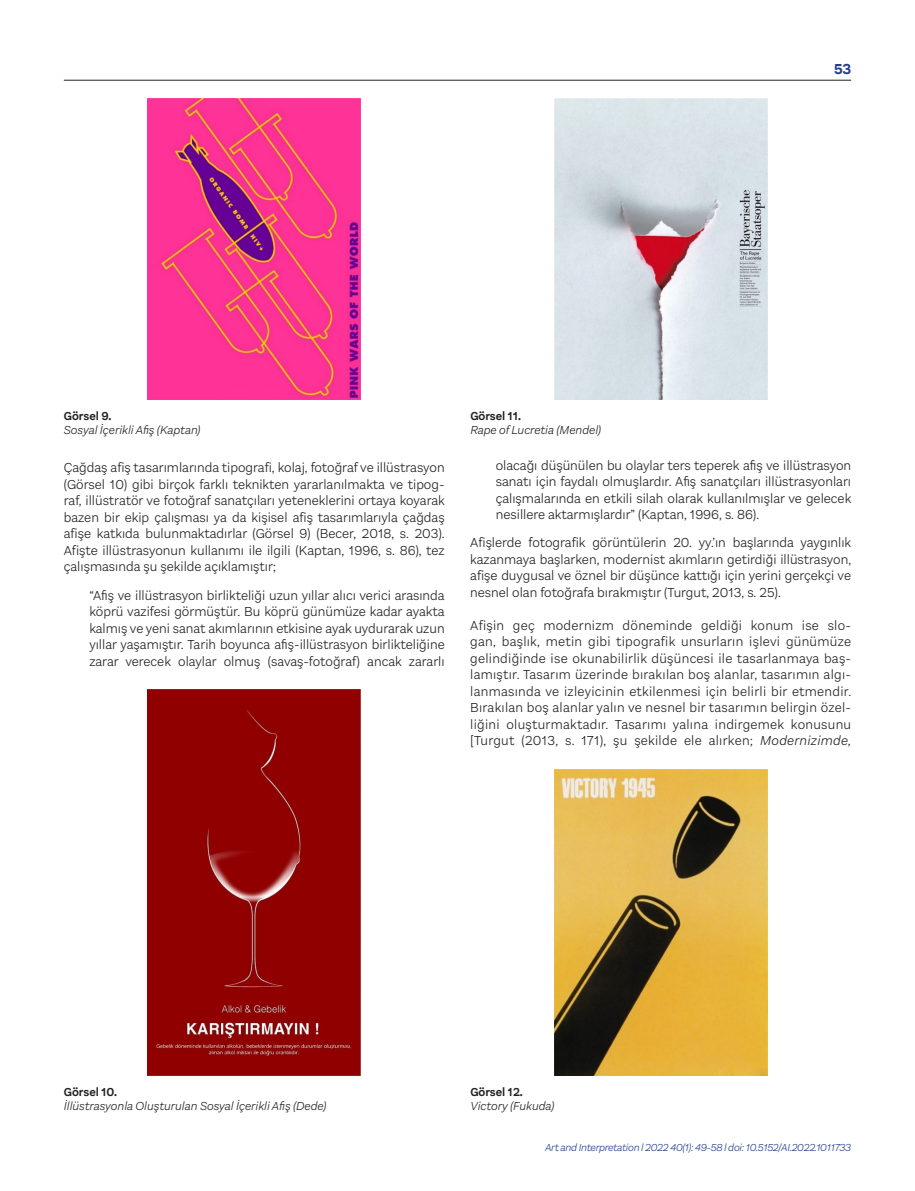
<style>
.page{position:relative;width:915px;height:1191px;background:#fff}
.page>*{position:absolute;margin:0;border:0;box-sizing:border-box;transform-origin:0 0}
.t1{font:700 15px "Aestetico";color:#253f8e}
.t2{font:300 13.5px/16.5px "Aestetico";color:#231f20;text-align:justify}
.t3{font:italic 300 12px "Aestetico";color:#231f20}
.t4{font:600 12px "Aestetico";color:#231f20}
.t5{font:italic 300 10.5px "Aestetico";letter-spacing:-.025em;color:#253f8e}
.s1{font-style:italic}
</style>
<div class="page">
<hr style="left:64px;top:80px;width:786px;height:1px;background:#231f20">
<img style="left:148px;top:99px;width:212px;height:300px">
<img style="left:554px;top:99px;width:212px;height:300px">
<img style="left:148px;top:689px;width:212px;height:386px">
<img style="left:554px;top:770px;width:212px;height:305px">
<p class="t1" style="left:833px;top:60px;width:19px">53</p>
<p class="t4" style="left:64px;top:409px;width:49px">Görsel 9.</p>
<p class="t3" style="left:64px;top:423px;width:138px">Sosyal İçerikli Afiş (Kaptan)</p>
<p class="t2" style="left:64px;top:459px;width:382px">Çağdaş afiş tasarımlarında tipografi, kolaj, fotoğraf ve illüstrasyon (Görsel 10) gibi birçok farklı teknikten yararlanılmakta ve tipog&shy;raf, illüstratör ve fotoğraf sanatçıları yeteneklerini ortaya koyarak bazen bir ekip çalışması ya da kişisel afiş tasarımlarıyla çağdaş afişe katkıda bulunmaktadırlar (Görsel 9) (Becer, 2018, s. 203).<br>Afişte illüstrasyonun kullanımı ile ilgili (Kaptan, 1996, s. 86), tez çalışmasında şu şekilde açıklamıştır;</p>
<p class="t2" style="left:89px;top:587px;width:357px">“Afiş ve illüstrasyon birlikteliği uzun yıllar alıcı verici arasında köprü vazifesi görmüştür. Bu köprü günümüze kadar ayakta kalmış ve yeni sanat akımlarının etkisine ayak uydurarak uzun yıllar yaşamıştır. Tarih boyunca afiş-illüstrasyon birlikteliğine zarar verecek olaylar olmuş (savaş-fotoğraf) ancak zararlı</p>
<p class="t4" style="left:470px;top:409px;width:52px">Görsel 11.</p>
<p class="t3" style="left:470px;top:423px;width:132px">Rape of Lucretia (Mendel)</p>
<p class="t2" style="left:495px;top:457px;width:357px">olacağı düşünülen bu olaylar ters teperek afiş ve illüstrasyon sanatı için faydalı olmuşlardır. Afiş sanatçıları illüstrasyonları çalışmalarında en etkili silah olarak kullanılmışlar ve gelecek nesillere aktarmışlardır” (Kaptan, 1996, s. 86).</p>
<p class="t2" style="left:470px;top:534px;width:382px">Afişlerde fotografik görüntülerin 20. yy.’ın başlarında yaygınlık kazanmaya başlarken, modernist akımların getirdiği illüstrasyon, afişe duygusal ve öznel bir düşünce kattığı için yerini gerçekçi ve nesnel olan fotoğrafa bırakmıştır (Turgut, 2013, s. 25).</p>
<p class="t2" style="left:470px;top:617px;width:382px">Afişin geç modernizm döneminde geldiği konum ise slo&shy;gan, başlık, metin gibi tipografik unsurların işlevi günümüze gelindiğinde ise okunabilirlik düşüncesi ile tasarlanmaya baş&shy;lamıştır. Tasarım üzerinde bırakılan boş alanlar, tasarımın algı&shy;lanmasında ve izleyicinin etkilenmesi için belirli bir etmendir.<br>Bırakılan boş alanlar yalın ve nesnel bir tasarımın belirgin özel&shy;liğini oluşturmaktadır. Tasarımı yalına indirgemek konusunu [Turgut (2013, s. 171), şu şekilde ele alırken; <span class="s1">Modernizimde,</span></p>
<p class="t4" style="left:64px;top:1085px;width:55px">Görsel 10.</p>
<p class="t3" style="left:64px;top:1099px;width:264px">İllüstrasyonla Oluşturulan Sosyal İçerikli Afiş (Dede)</p>
<p class="t4" style="left:470px;top:1085px;width:54px">Görsel 12.</p>
<p class="t3" style="left:470px;top:1099px;width:86px">Victory (Fukuda)</p>
<p class="t5" style="left:545px;top:1141px;width:307px">Art and Interpretation l 2022 40(1): 49-58 l doi: 10.5152/AI.2022.1011733</p>
</div>
